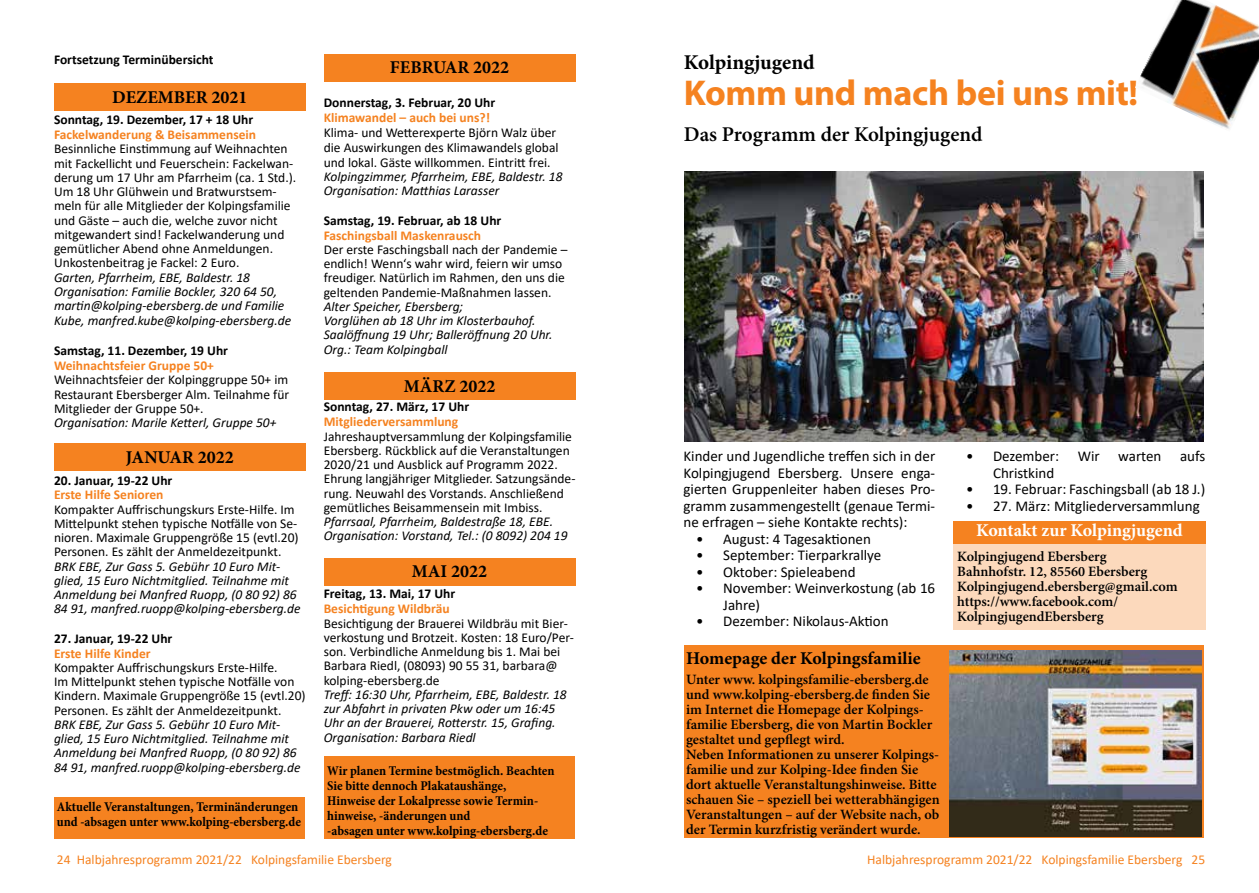
<style>
.page{position:relative;width:1259px;height:893px;background:#fff}
.page>*{position:absolute;margin:0;border:0;box-sizing:border-box;transform-origin:0 0}
.t1{font:700 36px "Myriad Pro";letter-spacing:-.01em;color:#f58220}
.t2{font:600 21px "Minion Pro";letter-spacing:-.005em;color:#000}
.t3{font:700 21px "Minion Pro";letter-spacing:-.005em;color:#000}
.t4{font:700 18px "Minion Pro";color:#000}
.t5{font:700 18px "Minion Pro";letter-spacing:-.005em;color:#fff}
.t6{font:15px/16.5px "Calibri";color:#000}
.t7{font:600 14.25px/15px "Minion Pro";color:#000}
.t8{font:13.5px/14.2px "Calibri";color:#000}
.t9{font:italic 13.5px/14.2px "Calibri";color:#000}
.t10{font:700 condensed 13.5px/15px "Minion Pro";color:#000}
.t11{font:700 13.5px "Calibri";color:#000}
.t12{font:700 13.5px "Calibri";color:#f58220}
.t13{font:13.5px "Calibri";color:#f58220}
</style>
<div class="page">
<div style="left:683px;top:645px;width:520px;height:193px;background:#f58220"></div>
<img style="left:949px;top:651px;width:252px;height:185px">
<div style="left:54px;top:83px;width:252px;height:27px;background:#f58220"></div>
<div style="left:54px;top:443px;width:252px;height:27px;background:#f58220"></div>
<div style="left:324px;top:54px;width:251px;height:27px;background:#f58220"></div>
<div style="left:324px;top:558px;width:251px;height:27px;background:#f58220"></div>
<div style="left:324px;top:372px;width:251px;height:27px;background:#f58220"></div>
<div style="left:54px;top:798px;width:250px;height:41px;background:#f58220"></div>
<div style="left:324px;top:756px;width:251px;height:83px;background:#f58220"></div>
<div style="left:953px;top:529px;width:252px;height:101px;background:#fcd9bc"></div>
<div style="left:953px;top:521px;width:252px;height:22px;background:#f58220"></div>
<img style="left:684px;top:171px;width:519px;height:270px">
<img style="left:1140px;top:0;width:119px;height:129px">
<h2 class="t3" style="left:684px;top:48px;width:132px">Kolpingjugend</h2>
<h1 class="t1" style="left:684px;top:70px;width:456px">Komm und mach bei uns mit!</h1>
<h2 class="t2" style="left:684px;top:122px;width:300px">Das Programm der Kolpingjugend</h2>
<p class="t11" style="left:54px;top:50px;width:161px">Fortsetzung Terminübersicht</p>
<h3 class="t4" style="left:390px;top:55px;width:121px">FEBRUAR 2022</h3>
<h3 class="t4" style="left:112px;top:84px;width:137px">DEZEMBER 2021</h3>
<p class="t11" style="left:324px;top:93px;width:173px">Donnerstag, 3. Februar, 20 Uhr</p>
<p class="t12" style="left:324px;top:108px;width:168px">Klimawandel – auch bei uns?!</p>
<p class="t8" style="left:324px;top:125px;width:236px;line-height:15px">Klima- und Wetterexperte Björn Walz über die Auswirkungen des Klimawandels global und lokal. Gäste willkommen. Eintritt frei.</p>
<p class="t9" style="left:324px;top:169px;width:240px">Kolpingzimmer, Pfarrheim, EBE, Baldestr. 18<br>Organisation: Matthias Larasser</p>
<p class="t11" style="left:324px;top:211px;width:179px">Samstag, 19. Februar, ab 18 Uhr</p>
<p class="t12" style="left:324px;top:226px;width:159px">Faschingsball Maskenrausch</p>
<p class="t8" style="left:324px;top:242px;width:245px">Der erste Faschingsball nach der Pandemie – endlich! Wenn‘s wahr wird, feiern wir umso freudiger. Natürlich im Rahmen, den uns die geltenden Pandemie-Maßnahmen lassen.</p>
<p class="t9" style="left:324px;top:299px;width:230px">Alter Speicher, Ebersberg;<br>Vorglühen ab 18 Uhr im Klosterbauhof.<br>Saalöffnung 19 Uhr; Balleröffnung 20 Uhr.<br>Org.: Team Kolpingball</p>
<p class="t11" style="left:54px;top:110px;width:201px">Sonntag, 19. Dezember, 17 + 18 Uhr</p>
<p class="t12" style="left:54px;top:125px;width:204px">Fackelwanderung &amp; Beisammensein</p>
<p class="t8" style="left:54px;top:141px;width:244px">Besinnliche Einstimmung auf Weihnachten mit Fackellicht und Feuerschein: Fackelwan&shy;derung um 17 Uhr am Pfarrheim (ca. 1 Std.).<br>Um 18 Uhr Glühwein und Bratwurstsem&shy;meln für alle Mitglieder der Kolpingsfamilie und Gäste – auch die, welche zuvor nicht mitgewandert sind! Fackelwanderung und gemütlicher Abend ohne Anmeldungen.<br>Unkostenbeitrag je Fackel: 2 Euro.</p>
<p class="t9" style="left:54px;top:269px;width:239px">Garten, Pfarrheim, EBE, Baldestr. 18<br>Organisation: Familie Bockler, 320 64 50, martin@kolping-ebersberg.de und Familie Kube, manfred.kube@kolping-ebersberg.de</p>
<p class="t11" style="left:54px;top:341px;width:175px">Samstag, 11. Dezember, 19 Uhr</p>
<p class="t12" style="left:54px;top:356px;width:161px">Weihnachtsfeier Gruppe 50+</p>
<p class="t8" style="left:54px;top:372px;width:237px;text-align:justify">Weihnachtsfeier der Kolpinggruppe 50+ im Restaurant Ebersberger Alm. Teilnahme für Mitglieder der Gruppe 50+.</p>
<p class="t9" style="left:54px;top:415px;width:224px">Organisation: Marile Ketterl, Gruppe 50+</p>
<h3 class="t4" style="left:404px;top:373px;width:93px">MÄRZ 2022</h3>
<p class="t11" style="left:324px;top:397px;width:147px">Sonntag, 27. März, 17 Uhr</p>
<p class="t12" style="left:324px;top:412px;width:136px">Mitgliederversammlung</p>
<p class="t8" style="left:324px;top:429px;width:253px">Jahreshauptversammlung der Kolpingsfamilie Ebersberg. Rückblick auf die Veranstaltungen 2020/21 und Ausblick auf Programm 2022.<br>Ehrung langjähriger Mitglieder. Satzungsände&shy;rung. Neuwahl des Vorstands. Anschließend gemütliches Beisammensein mit Imbiss.</p>
<p class="t9" style="left:324px;top:514px;width:245px">Pfarrsaal, Pfarrheim, Baldestraße 18, EBE.<br>Organisation: Vorstand, Tel.: (0 8092) 204 19</p>
<h3 class="t4" style="left:126px;top:444px;width:109px">JANUAR 2022</h3>
<p class="t6" style="left:683px;top:448px;width:253px;text-align:justify">Kinder und Jugendliche treffen sich in der Kolpingjugend Ebersberg. Unsere enga&shy;gierten Gruppenleiter haben dieses Pro&shy;gramm zusammengestellt (genaue Termi&shy;ne erfragen – siehe Kontakte rechts):</p>
<p class="t6" style="left:696px;top:530px;width:176px">• August: 4 Tagesaktionen</p>
<p class="t6" style="left:696px;top:547px;width:187px">• September: Tierparkrallye</p>
<p class="t6" style="left:696px;top:563px;width:161px">• Oktober: Spieleabend</p>
<p class="t6" style="left:723px;top:580px;width:213px;text-indent:-27px">• November: Weinverkostung (ab 16<br>Jahre)</p>
<p class="t6" style="left:696px;top:613px;width:194px">• Dezember: Nikolaus-Aktion</p>
<p class="t6" style="left:993px;top:448px;width:214px;text-indent:-27px">• Dezember: Wir warten aufs<br>Christkind</p>
<p class="t6" style="left:966px;top:481px;width:241px">• 19. Februar: Faschingsball (ab 18 J.)</p>
<p class="t6" style="left:966px;top:497px;width:235px">• 27. März: Mitgliederversammlung</p>
<p class="t11" style="left:54px;top:471px;width:120px">20. Januar, 19-22 Uhr</p>
<p class="t12" style="left:54px;top:485px;width:111px">Erste Hilfe Senioren</p>
<p class="t8" style="left:54px;top:502px;width:246px">Kompakter Auffrischungskurs Erste-Hilfe. Im Mittelpunkt stehen typische Notfälle von Se&shy;nioren. Maximale Gruppengröße 15 (evtl.20)<br>Personen. Es zählt der Anmeldezeitpunkt.</p>
<p class="t9" style="left:54px;top:558px;width:248px">BRK EBE, Zur Gass 5. Gebühr 10 Euro Mit&shy;glied, 15 Euro Nichtmitglied. Teilnahme mit Anmeldung bei Manfred Ruopp, (0 80 92) 86<br>84 91, manfred.ruopp@kolping-ebersberg.de</p>
<p class="t11" style="left:54px;top:628px;width:120px">27. Januar, 19-22 Uhr</p>
<p class="t12" style="left:54px;top:643px;width:98px">Erste Hilfe Kinder</p>
<p class="t8" style="left:54px;top:660px;width:253px">Kompakter Auffrischungskurs Erste-Hilfe.<br>Im Mittelpunkt stehen typische Notfälle von Kindern. Maximale Gruppengröße 15 (evtl.20)<br>Personen. Es zählt der Anmeldezeitpunkt.</p>
<p class="t9" style="left:54px;top:717px;width:248px">BRK EBE, Zur Gass 5. Gebühr 10 Euro Mit&shy;glied, 15 Euro Nichtmitglied. Teilnahme mit Anmeldung bei Manfred Ruopp, (0 80 92) 86<br>84 91, manfred.ruopp@kolping-ebersberg.de</p>
<h3 class="t5" style="left:976px;top:518px;width:208px">Kontakt zur Kolpingjugend</h3>
<p class="t7" style="left:957px;top:550px;width:222px">Kolpingjugend Ebersberg<br>Bahnhofstr. 12, 85560 Ebersberg<br>Kolpingjugend.ebersberg@gmail.com https://www.facebook.com/<br>KolpingjugendEbersberg</p>
<h3 class="t4" style="left:412px;top:559px;width:77px">MAI 2022</h3>
<p class="t11" style="left:324px;top:584px;width:133px">Freitag, 13. Mai, 17 Uhr</p>
<p class="t12" style="left:324px;top:599px;width:127px">Besichtigung Wildbräu</p>
<p class="t8" style="left:324px;top:616px;width:252px">Besichtigung der Brauerei Wildbräu mit Bier&shy;verkostung und Brotzeit. Kosten: 18 Euro/Per&shy;son. Verbindliche Anmeldung bis 1. Mai bei Barbara Riedl, (08093) 90 55 31, barbara@ kolping-ebersberg.de</p>
<p class="t9" style="left:324px;top:687px;width:245px">Treff: 16:30 Uhr, Pfarrheim, EBE, Baldestr. 18 zur Abfahrt in privaten Pkw oder um 16:45<br>Uhr an der Brauerei, Rotterstr. 15, Grafing.<br>Organisation: Barbara Riedl</p>
<p class="t10" style="left:327px;top:763px;width:229px">Wir planen Termine bestmöglich. Beachten Sie bitte dennoch Plakataushänge, Hinweise der Lokalpresse sowie Termin&shy;hinweise, -änderungen und<br>-absagen unter www.kolping-ebersberg.de</p>
<h3 class="t4" style="left:686px;top:645px;width:236px">Homepage der Kolpingsfamilie</h3>
<p class="t7" style="left:686px;top:672px;width:255px">Unter www. kolpingsfamilie-ebersberg.de und www.kolping-ebersberg.de finden Sie im Internet die Homepage der Kolpings&shy;familie Ebersberg, die von Martin Bockler gestaltet und gepflegt wird.<br>Neben Informationen zu unserer Kolpings&shy;familie und zur Kolping-Idee finden Sie dort aktuelle Veranstaltungshinweise. Bitte schauen Sie – speziell bei wetterabhängigen Veranstaltungen – auf der Website nach, ob der Termin kurzfristig verändert wurde.</p>
<p class="t10" style="left:57px;top:799px;width:246px">Aktuelle Veranstaltungen, Terminänderungen und -absagen unter www.kolping-ebersberg.de</p>
<p class="t13" style="left:57px;top:850px;width:336px">24 Halbjahresprogramm 2021/22 Kolpingsfamilie Ebersberg</p>
<p class="t13" style="left:867px;top:850px;width:340px">Halbjahresprogramm 2021/22 Kolpingsfamilie Ebersberg 25</p>
</div>
